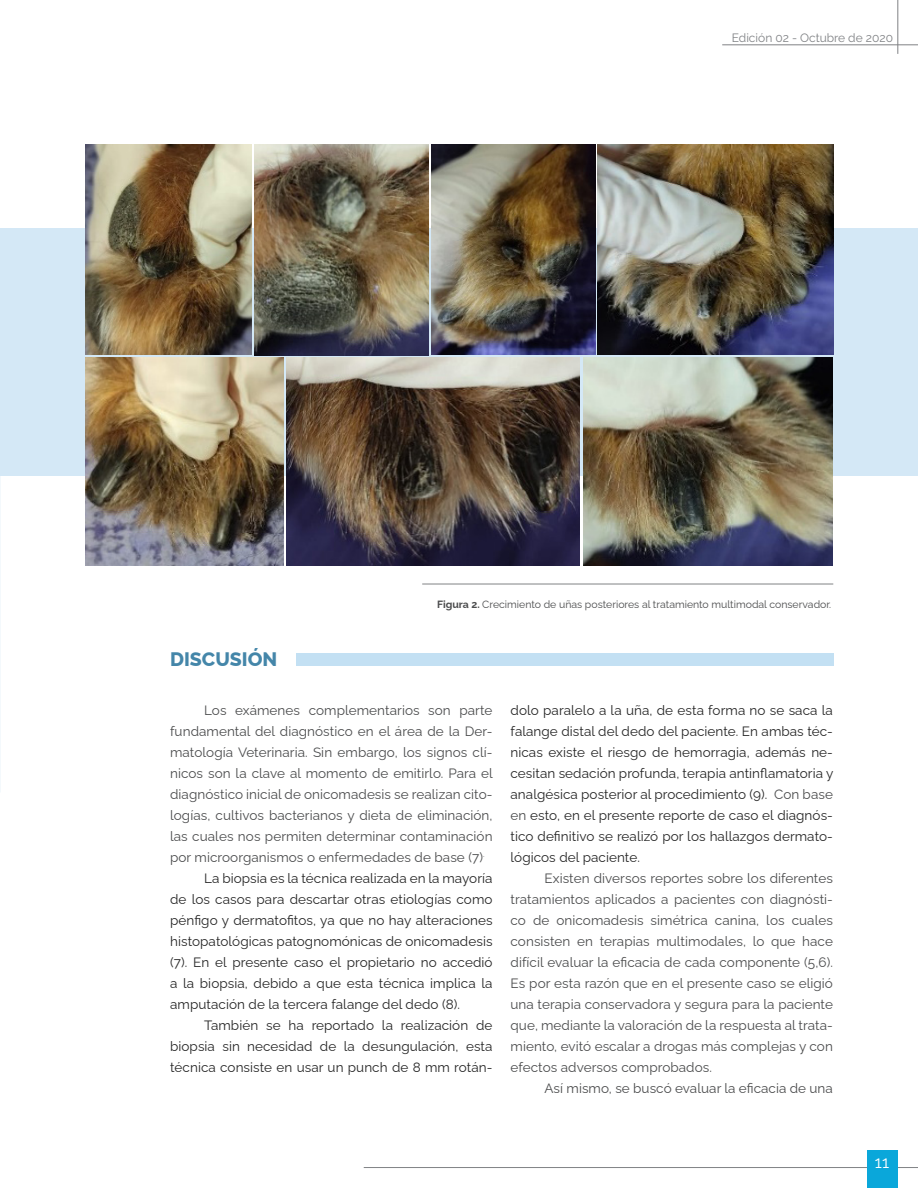
<style>
.page{position:relative;width:918px;height:1188px;background:#fff}
.page>*{position:absolute;margin:0;border:0;box-sizing:border-box;transform-origin:0 0}
.Subtitulo_Corrido{font:800 19.5px "Raleway";color:#4486a9}
.t1{font:16.5px "Raleway";color:#fff}
.Texto_Corrido{font:13.5px/21px "Raleway";letter-spacing:.005em;color:#4b4c4d;text-align:justify}
.Texto_Corrido-2{font:13.5px/21px "Raleway";letter-spacing:.005em;color:#262626;text-align:justify}
.t2{font:12px "Raleway";color:#808285}
.Pie_de_Foto{font:10.5px "Raleway";color:#4b4c4d}
.s1{font-weight:700}
.s2{color:#4b4c4d}
</style>
<div class="page">
<hr style="left:898px;top:0;width:1px;height:54px;background:#808285">
<hr style="left:722px;top:45px;width:196px;height:1px;background:#808285">
<hr style="left:364px;top:1167px;width:554px;height:1px;background:#808285">
<div style="left:867px;top:1150px;width:31px;height:38px;background:#0aa7da"></div>
<div style="left:0;top:229px;width:918px;height:247px;background:#d4e8f6"></div>
<div style="left:296px;top:653px;width:538px;height:13px;background:#c3e0f3"></div>
<img style="left:598px;top:145px;width:235px;height:210px">
<img style="left:85px;top:358px;width:198px;height:207px">
<img style="left:287px;top:358px;width:293px;height:207px">
<img style="left:85px;top:144px;width:167px;height:211px">
<img style="left:432px;top:144px;width:164px;height:211px">
<img style="left:584px;top:358px;width:249px;height:207px">
<img style="left:254px;top:144px;width:175px;height:211px">
<hr style="left:422px;top:584px;width:411px;height:1px;background:#808285">
<p class="t2" style="left:732px;top:31px;width:163px">Edición 02 - Octubre de 2020</p>
<p class="Pie_de_Foto" style="left:437px;top:595px;width:396px"><span class="s1">Figura 2.</span> Crecimiento de uñas posteriores al tratamiento multimodal conservador.</p>
<p class="Subtitulo_Corrido" style="left:170px;top:644px;width:109px">DISCUSIÓN</p>
<p class="Texto_Corrido" style="left:170px;top:698px;width:324px;text-indent:34px">Los exámenes complementarios son parte fundamental del diagnóstico en el área de la Der&shy;matología Veterinaria. Sin embargo, los signos clí&shy;nicos son la clave al momento de emitirlo. Para el diagnóstico inicial de onicomadesis se realizan cito&shy;logías, cultivos bacterianos y dieta de eliminación, las cuales nos permiten determinar contaminación por microorganismos o enfermedades de base (7)<sup>.</sup></p>
<p class="Texto_Corrido-2" style="left:170px;top:866px;width:324px;text-indent:34px">La biopsia es la técnica realizada en la mayoría de los casos para descartar otras etiologías como pénfigo y dermatofitos, ya que no hay alteraciones histopatológicas patognomónicas de onicomadesis (7). En el presente caso el propietario no accedió a la biopsia, debido a que esta técnica implica la amputación de la tercera falange del dedo (8).</p>
<p class="Texto_Corrido-2" style="left:170px;top:1013px;width:324px;text-indent:34px">También se ha reportado la realización de biopsia sin necesidad de la desungulación, esta técnica consiste en usar un punch de 8 mm rotán-</p>
<p class="Texto_Corrido-2" style="left:511px;top:698px;width:324px">dolo paralelo a la uña, de esta forma no se saca la falange distal del dedo del paciente. En ambas téc&shy;nicas existe el riesgo de hemorragia, además ne&shy;cesitan sedación profunda, terapia antinflamatoria y analgésica posterior al procedimiento (9). <span class="s2">Con base en</span> esto, en el presente reporte de caso el diagnós&shy;tico definitivo se realizó por los hallazgos dermato&shy;lógicos del paciente.</p>
<p class="Texto_Corrido" style="left:511px;top:866px;width:324px;text-indent:34px">Existen diversos reportes sobre los diferentes tratamientos aplicados a pacientes con diagnósti&shy;co de onicomadesis simétrica canina, los cuales consisten en terapias multimodales, lo que hace difícil evaluar la eficacia de cada componente (5,6).<br>Es por esta razón que en el presente caso se eligió una terapia conservadora y segura para la paciente que, mediante la valoración de la respuesta al trata&shy;miento, evitó escalar a drogas más complejas y con efectos adversos comprobados.</p>
<p class="Texto_Corrido" style="left:545px;top:1076px;width:290px">Así mismo, se buscó evaluar la eficacia de una</p>
<p class="t1" style="left:875px;top:1149px;width:16px">11</p>
</div>
